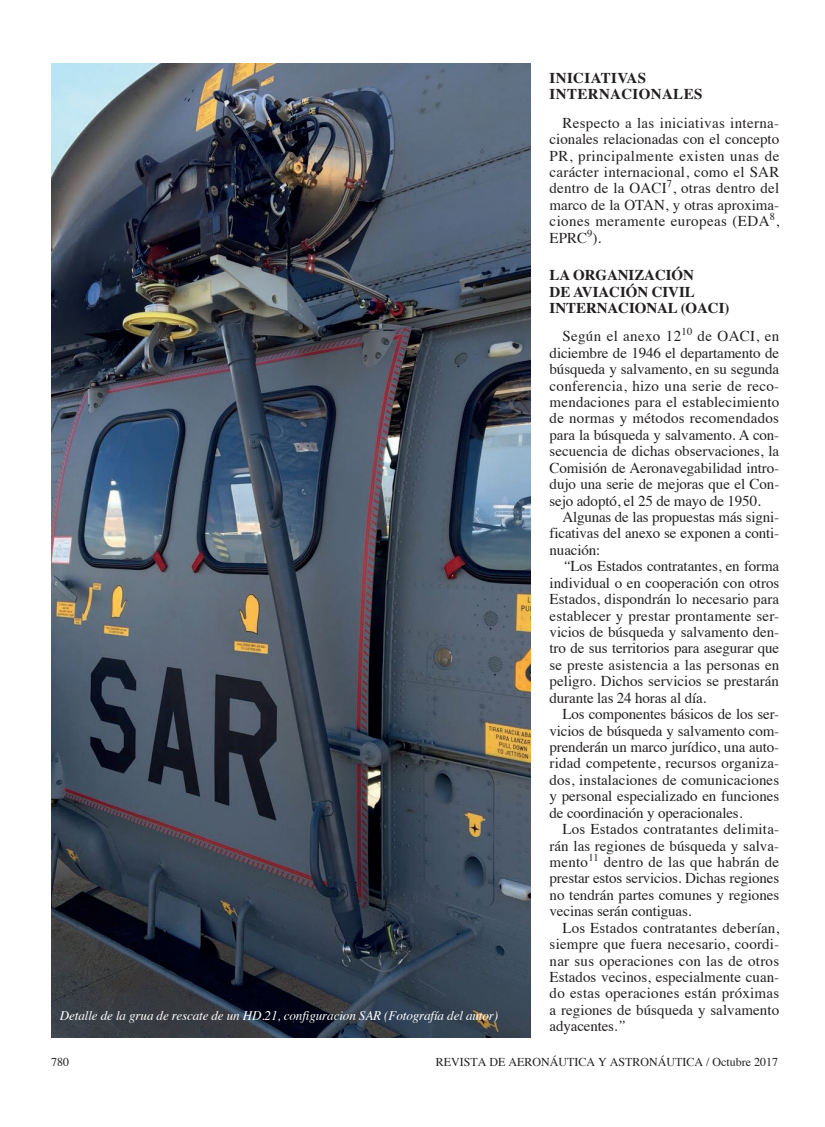
<style>
.page{position:relative;width:825px;height:1127px;background:#fff}
.page>*{position:absolute;margin:0;border:0;box-sizing:border-box;transform-origin:0 0}
.t1{font:15px/16.5px "Times";letter-spacing:-.005em;color:#231f20;text-align:justify}
.t2{font:700 15px/16.4px "Times";letter-spacing:-.005em;color:#231f20}
.t3{font:700 15px/16.5px "Times";letter-spacing:.025em;color:#231f20}
.t4{font:italic 13.2px "Times";letter-spacing:-.01em;color:#fff}
.t5{font:12px "Times";color:#231f20}
.s1{font-style:italic}
</style>
<div class="page">
<img style="left:51px;top:64px;width:479px;height:974px">
<p class="t4" style="left:60px;top:1004px;width:440px">Detalle de la grua de rescate de un HD.21, configuracion SAR (Fotografía del autor)</p>
<p class="t3" style="left:550px;top:68px;width:154px">INICIATIVAS<br>INTERNACIONALES</p>
<p class="t1" style="left:550px;top:113px;width:231px;text-indent:13px">Respecto a las iniciativas interna&shy;cionales relacionadas con el concepto PR, principalmente existen unas de carácter internacional, como el SAR dentro de la OACI<sup>7</sup>, otras dentro del marco de la OTAN, y otras aproxima&shy;ciones meramente europeas (EDA<sup>8</sup>, EPRC<sup>9</sup>).</p>
<p class="t2" style="left:550px;top:265px;width:181px">LA ORGANIZACIÓN<br>DE AVIACIÓN CIVIL<br>INTERNACIONAL (OACI)</p>
<p class="t1" style="left:550px;top:327px;width:231px;text-indent:13px">Según el anexo 12<sup>10</sup> de OACI, en diciembre de 1946 el departamento de búsqueda y salvamento, en su segunda conferencia, hizo una serie de reco&shy;mendaciones para el establecimiento de normas y métodos recomendados para la búsqueda y salvamento. A con&shy;secuencia de dichas observaciones, la Comisión de Aeronavegabilidad intro&shy;dujo una serie de mejoras que el Con&shy;sejo adoptó, el 25 de mayo de 1950.</p>
<p class="t1" style="left:550px;top:507px;width:231px;text-indent:13px">Algunas de las propuestas más signi&shy;ficativas del anexo se exponen a conti&shy;nuación:</p>
<p class="t1" style="left:550px;top:557px;width:231px;text-indent:13px"><span class="s1">“</span>Los Estados contratantes, en forma individual o en cooperación con otros Estados, dispondrán lo necesario para establecer y prestar prontamente ser&shy;vicios de búsqueda y salvamento den&shy;tro de sus territorios para asegurar que se preste asistencia a las personas en peligro. Dichos servicios se prestarán durante las 24 horas al día.</p>
<p class="t1" style="left:550px;top:705px;width:231px;text-indent:13px">Los componentes básicos de los ser&shy;vicios de búsqueda y salvamento com&shy;prenderán un marco jurídico, una auto&shy;ridad competente, recursos organiza&shy;dos, instalaciones de comunicaciones y personal especializado en funciones de coordinación y operacionales.</p>
<p class="t1" style="left:550px;top:819px;width:231px;text-indent:13px">Los Estados contratantes delimita&shy;rán las regiones de búsqueda y salva&shy;mento<sup>11</sup> dentro de las que habrán de prestar estos servicios. Dichas regiones no tendrán partes comunes y regiones vecinas serán contiguas.</p>
<p class="t1" style="left:550px;top:918px;width:231px;text-indent:13px">Los Estados contratantes deberían, siempre que fuera necesario, coordi&shy;nar sus operaciones con las de otros Estados vecinos, especialmente cuan&shy;do estas operaciones están próximas a regiones de búsqueda y salvamento adyacentes.<span class="s1">”</span></p>
<p class="t5" style="left:51px;top:1050px;width:19px">780</p>
<p class="t5" style="left:436px;top:1050px;width:344px">REVISTA DE AERONÁUTICA Y ASTRONÁUTICA / Octubre 2017</p>
</div>
